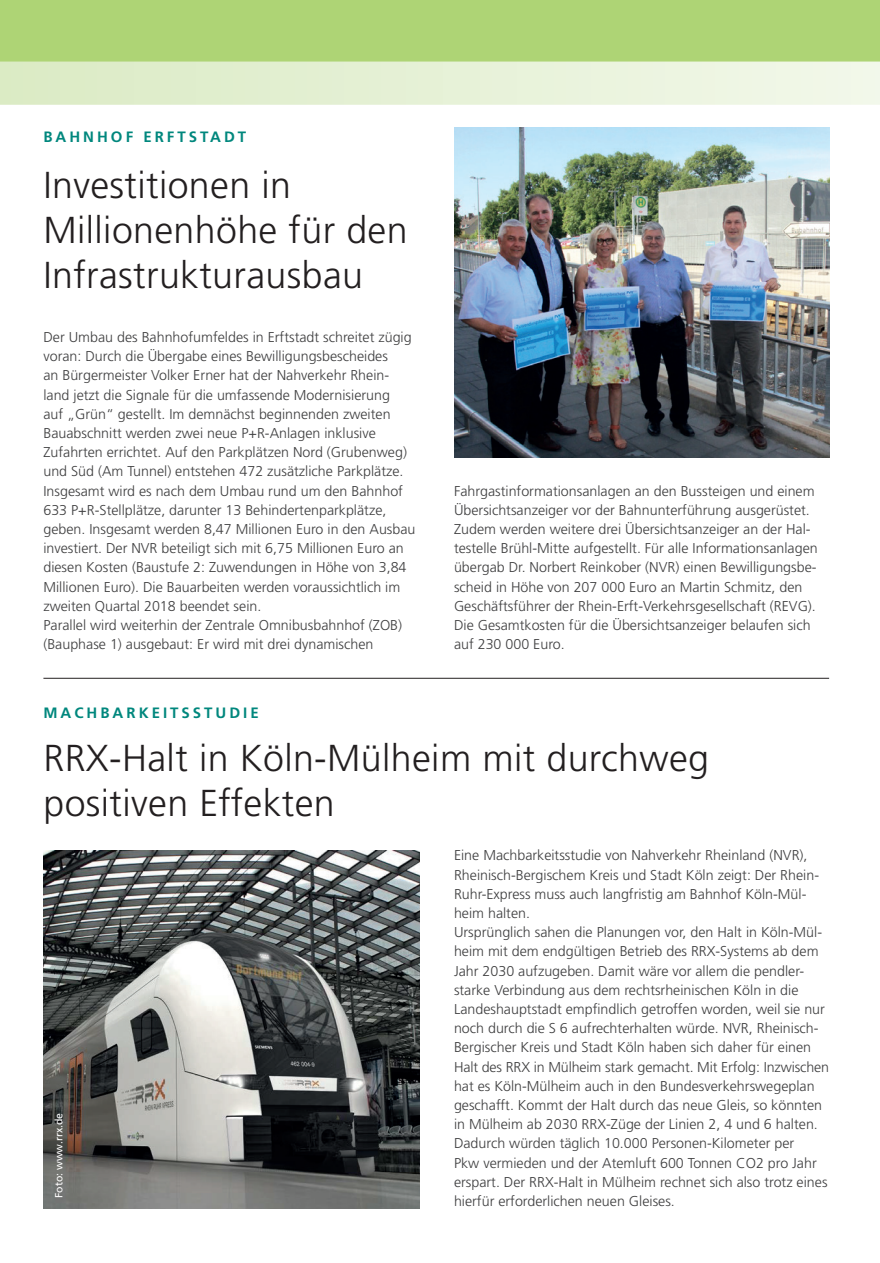
<style>
.page{position:relative;width:880px;height:1263px;background:#fff}
.page>*{position:absolute;margin:0;border:0;box-sizing:border-box;transform-origin:0 0}
.t1{font:300 37.5px/45px "Frutiger LT Std";letter-spacing:.01em;color:#231f20}
.t2{font:700 15px "Frutiger LT Std";letter-spacing:.2em;color:#00877d}
.t3{font:300 14.25px/19.2px "Frutiger LT Std";color:#3e3e3f}
.t4{font:10.5px "Frutiger LT Std";color:#fff}
</style>
<div class="page">
<hr style="left:43px;top:678px;width:785px;height:1px;background:#231f20">
<div style="left:0;top:0;width:879px;height:40px;background:#aed475"></div>
<svg style="left:0;top:40px;width:879px;height:170px"></svg>
<img style="left:454px;top:128px;width:374px;height:329px">
<img style="left:43px;top:851px;width:377px;height:358px">
<p class="t2" style="left:43px;top:128px;width:204px">BAHNHOF ERFTSTADT</p>
<h1 class="t1" style="left:43px;top:163px;width:365px">Investitionen in<br>Millionenhöhe für den<br>Infrastrukturausbau</h1>
<p class="t3" style="left:43px;top:328px;width:373px">Der Umbau des Bahnhofumfeldes in Erftstadt schreitet zügig voran: Durch die Übergabe eines Bewilligungsbescheides<br>an Bürgermeister Volker Erner hat der Nahverkehr Rhein&shy;land jetzt die Signale für die umfassende Modernisierung<br>auf „Grün“ gestellt. Im demnächst beginnenden zweiten Bauabschnitt werden zwei neue P+R-Anlagen inklusive Zufahrten errichtet. Auf den Parkplätzen Nord (Grubenweg) und Süd (Am Tunnel) entstehen 472 zusätzliche Parkplätze.<br>Insgesamt wird es nach dem Umbau rund um den Bahnhof 633 P+R-Stellplätze, darunter 13 Behindertenparkplätze, geben. Insgesamt werden 8,47 Millionen Euro in den Ausbau investiert. Der NVR beteiligt sich mit 6,75 Millionen Euro an diesen Kosten (Baustufe 2: Zuwendungen in Höhe von 3,84<br>Millionen Euro). Die Bauarbeiten werden voraussichtlich im zweiten Quartal 2018 beendet sein.<br>Parallel wird weiterhin der Zentrale Omnibusbahnhof (ZOB) (Bauphase 1) ausgebaut: Er wird mit drei dynamischen</p>
<p class="t2" style="left:43px;top:704px;width:217px">MACHBARKEITSSTUDIE</p>
<p class="t3" style="left:454px;top:481px;width:365px">Fahrgastinformationsanlagen an den Bussteigen und einem Übersichtsanzeiger vor der Bahnunterführung ausgerüstet.<br>Zudem werden weitere drei Übersichtsanzeiger an der Hal&shy;testelle Brühl-Mitte aufgestellt. Für alle Informationsanlagen übergab Dr. Norbert Reinkober (NVR) einen Bewilligungsbe&shy;scheid in Höhe von 207 000 Euro an Martin Schmitz, den Geschäftsführer der Rhein-Erft-Verkehrsgesellschaft (REVG).<br>Die Gesamtkosten für die Übersichtsanzeiger belaufen sich auf 230 000 Euro.</p>
<h1 class="t1" style="left:43px;top:736px;width:666px">RRX-Halt in Köln-Mülheim mit durchweg positiven Effekten</h1>
<p class="t4" style="left:53px;top:1198px;width:87px;rotate:-90deg">Foto: www.rrx.de</p>
<p class="t3" style="left:454px;top:846px;width:376px">Eine Machbarkeitsstudie von Nahverkehr Rheinland (NVR), Rheinisch-Bergischem Kreis und Stadt Köln zeigt: Der Rhein-Ruhr-Express muss auch langfristig am Bahnhof Köln-Mül&shy;heim halten.<br>Ursprünglich sahen die Planungen vor, den Halt in Köln-Mül&shy;heim mit dem endgültigen Betrieb des RRX-Systems ab dem Jahr 2030 aufzugeben. Damit wäre vor allem die pendler&shy;starke Verbindung aus dem rechtsrheinischen Köln in die Landeshauptstadt empfindlich getroffen worden, weil sie nur noch durch die S 6 aufrechterhalten würde. NVR, Rheinisch-Bergischer Kreis und Stadt Köln haben sich daher für einen Halt des RRX in Mülheim stark gemacht. Mit Erfolg: Inzwischen hat es Köln-Mülheim auch in den Bundesverkehrswegeplan geschafft. Kommt der Halt durch das neue Gleis, so könnten in Mülheim ab 2030 RRX-Züge der Linien 2, 4 und 6 halten.<br>Dadurch würden täglich 10.000 Personen-Kilometer per<br>Pkw vermieden und der Atemluft 600 Tonnen CO2 pro Jahr erspart. Der RRX-Halt in Mülheim rechnet sich also trotz eines hierfür erforderlichen neuen Gleises.</p>
</div>
